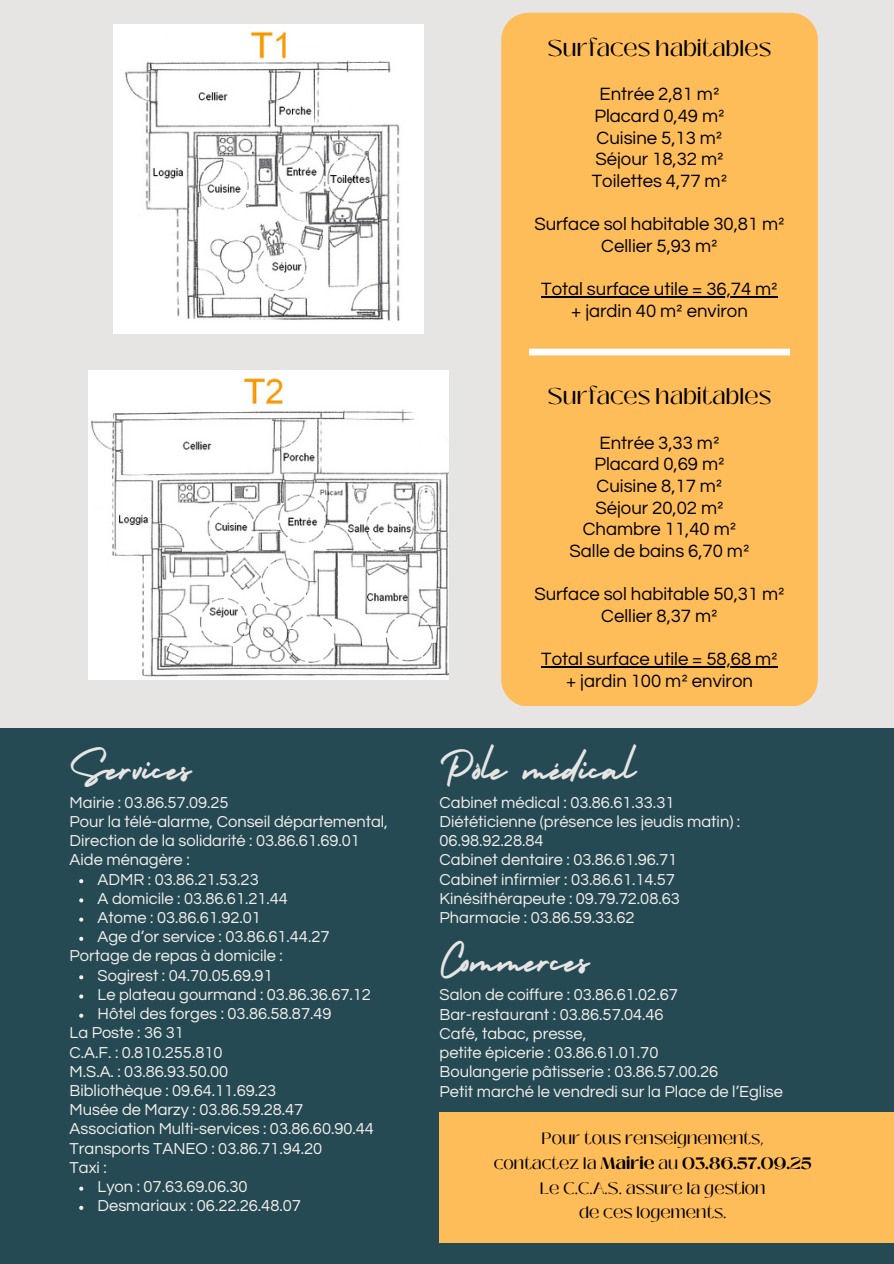
<style>
.page{position:relative;width:894px;height:1264px;background:#fff}
.page>*{position:absolute;margin:0;border:0;box-sizing:border-box;transform-origin:0 0}
.t1{font:48.75px "Holiday";color:#e6e5e4}
.t2{font:22.65px "Black Mango";color:#000}
.t3{font:18.45px/21.6px "Questrial";color:#000;text-align:center}
.t4{font:16.5px "Questrial";color:#f4f0ec}
.t5{font:16.5px "Black Mango";color:#000}
.t6{font:700 16.5px "Black Mango";color:#000}
.s1{font-weight:400}
</style>
<div class="page">
<div style="left:0;top:0;width:893px;height:1263px;background:#e6e5e4"></div>
<div style="left:0;top:728px;width:893px;height:535px;background:#264a54"></div>
<svg style="left:79px;top:879px;width:4px;height:4px"></svg>
<svg style="left:79px;top:898px;width:4px;height:4px"></svg>
<svg style="left:79px;top:917px;width:4px;height:4px"></svg>
<svg style="left:79px;top:936px;width:4px;height:4px"></svg>
<svg style="left:79px;top:975px;width:4px;height:4px"></svg>
<svg style="left:79px;top:994px;width:4px;height:4px"></svg>
<svg style="left:79px;top:1013px;width:4px;height:4px"></svg>
<svg style="left:79px;top:1186px;width:4px;height:4px"></svg>
<svg style="left:79px;top:1205px;width:4px;height:4px"></svg>
<div style="left:439px;top:1112px;width:454px;height:129px;background:#ffbd59"></div>
<div style="left:501px;top:13px;width:316px;height:693px;background:#ffbd59"></div>
<div style="left:529px;top:348px;width:260px;height:7px;background:#fff"></div>
<img style="left:89px;top:370px;width:360px;height:310px">
<img style="left:114px;top:24px;width:309px;height:310px">
<hr style="left:541px;top:296px;width:236px;height:2px;background:#000">
<hr style="left:541px;top:666px;width:236px;height:2px;background:#000">
<p class="t2" style="left:547px;top:31px;width:225px">Surfaces habitables</p>
<p class="t3" style="left:591px;top:84px;width:137px">Entrée 2,81 m²<br>Placard 0,49 m²<br>Cuisine 5,13 m²<br>Séjour 18,32 m²<br>Toilettes 4,77 m²</p>
<p class="t3" style="left:534px;top:214px;width:252px">Surface sol habitable 30,81 m²<br>Cellier 5,93 m²</p>
<p class="t3" style="left:541px;top:278px;width:238px">Total surface utile = 36,74 m² + jardin 40 m² environ</p>
<p class="t2" style="left:547px;top:379px;width:225px">Surfaces habitables</p>
<p class="t3" style="left:569px;top:432px;width:181px">Entrée 3,33 m²<br>Placard 0,69 m²<br>Cuisine 8,17 m²<br>Séjour 20,02 m²<br>Chambre 11,40 m²<br>Salle de bains 6,70 m²</p>
<p class="t3" style="left:534px;top:583px;width:252px">Surface sol habitable 50,31 m²<br>Cellier 8,37 m²</p>
<p class="t3" style="left:541px;top:648px;width:238px">Total surface utile = 58,68 m² + jardin 100 m² environ</p>
<p class="t1" style="left:70px;top:730px;width:123px">Services</p>
<p class="t1" style="left:439px;top:730px;width:198px">Pôle médical</p>
<p class="t4" style="left:70px;top:794px;width:160px">Mairie : 03.86.57.09.25</p>
<p class="t4" style="left:70px;top:813px;width:320px">Pour la télé-alarme, Conseil départemental,</p>
<p class="t4" style="left:70px;top:832px;width:292px">Direction de la solidarité : 03.86.61.69.01</p>
<p class="t4" style="left:70px;top:851px;width:121px">Aide ménagère :</p>
<p class="t4" style="left:98px;top:871px;width:163px">ADMR : 03.86.21.53.23</p>
<p class="t4" style="left:98px;top:890px;width:192px">A domicile : 03.86.61.21.44</p>
<p class="t4" style="left:98px;top:909px;width:165px">Atome : 03.86.61.92.01</p>
<p class="t4" style="left:98px;top:928px;width:233px">Age d’or service : 03.86.61.44.27</p>
<p class="t4" style="left:70px;top:947px;width:215px">Portage de repas à domicile :</p>
<p class="t4" style="left:98px;top:967px;width:177px">Sogirest : 04.70.05.69.91</p>
<p class="t4" style="left:98px;top:986px;width:275px">Le plateau gourmand : 03.86.36.67.12</p>
<p class="t4" style="left:98px;top:1005px;width:235px">Hôtel des forges : 03.86.58.87.49</p>
<p class="t4" style="left:70px;top:1024px;width:116px">La Poste : 36 31</p>
<p class="t4" style="left:70px;top:1044px;width:154px">C.A.F. : 0.810.255.810</p>
<p class="t4" style="left:70px;top:1063px;width:160px">M.S.A. : 03.86.93.50.00</p>
<p class="t4" style="left:70px;top:1082px;width:208px">Bibliothèque : 09.64.11.69.23</p>
<p class="t4" style="left:70px;top:1101px;width:235px">Musée de Marzy : 03.86.59.28.47</p>
<p class="t4" style="left:70px;top:1120px;width:306px">Association Multi-services : 03.86.60.90.44</p>
<p class="t4" style="left:70px;top:1140px;width:254px">Transports TANEO : 03.86.71.94.20</p>
<p class="t4" style="left:70px;top:1159px;width:39px">Taxi :</p>
<p class="t4" style="left:98px;top:1178px;width:151px">Lyon : 07.63.69.06.30</p>
<p class="t4" style="left:98px;top:1197px;width:205px">Desmariaux : 06.22.26.48.07</p>
<p class="t4" style="left:439px;top:794px;width:236px">Cabinet médical : 03.86.61.33.31</p>
<p class="t4" style="left:439px;top:813px;width:302px">Diététicienne (présence les jeudis matin) :</p>
<h2 class="t4" style="left:439px;top:832px;width:105px">06.98.92.28.84</h2>
<h3 class="t4" style="left:439px;top:851px;width:239px">Cabinet dentaire : 03.86.61.96.71</h3>
<h3 class="t4" style="left:439px;top:871px;width:237px">Cabinet infirmier : 03.86.61.14.57</h3>
<h3 class="t4" style="left:439px;top:890px;width:242px">Kinésithérapeute : 09.79.72.08.63</h3>
<h2 class="t4" style="left:439px;top:909px;width:197px">Pharmacie : 03.86.59.33.62</h2>
<h3 class="t1" style="left:439px;top:922px;width:151px">Commerces</h3>
<h3 class="t4" style="left:439px;top:986px;width:240px">Salon de coiffure : 03.86.61.02.67</h3>
<h3 class="t4" style="left:439px;top:1006px;width:225px">Bar-restaurant : 03.86.57.04.46</h3>
<p class="t4" style="left:439px;top:1025px;width:148px">Café, tabac, presse,</p>
<p class="t4" style="left:439px;top:1044px;width:220px">petite épicerie : 03.86.61.01.70</p>
<p class="t4" style="left:439px;top:1063px;width:280px">Boulangerie pâtisserie : 03.86.57.00.26</p>
<p class="t4" style="left:439px;top:1082px;width:345px">Petit marché le vendredi sur la Place de l’Eglise</p>
<p class="t5" style="left:541px;top:1125px;width:224px">Pour tous renseignements,</p>
<p class="t6" style="left:493px;top:1150px;width:319px"><span class="s1">contactez la</span> Mairie <span class="s1">au</span> 03.86.57.09.25</p>
<p class="t5" style="left:539px;top:1175px;width:227px">Le C.C.A.S. assure la gestion</p>
<p class="t5" style="left:579px;top:1199px;width:149px">de ces logements.</p>
</div>
